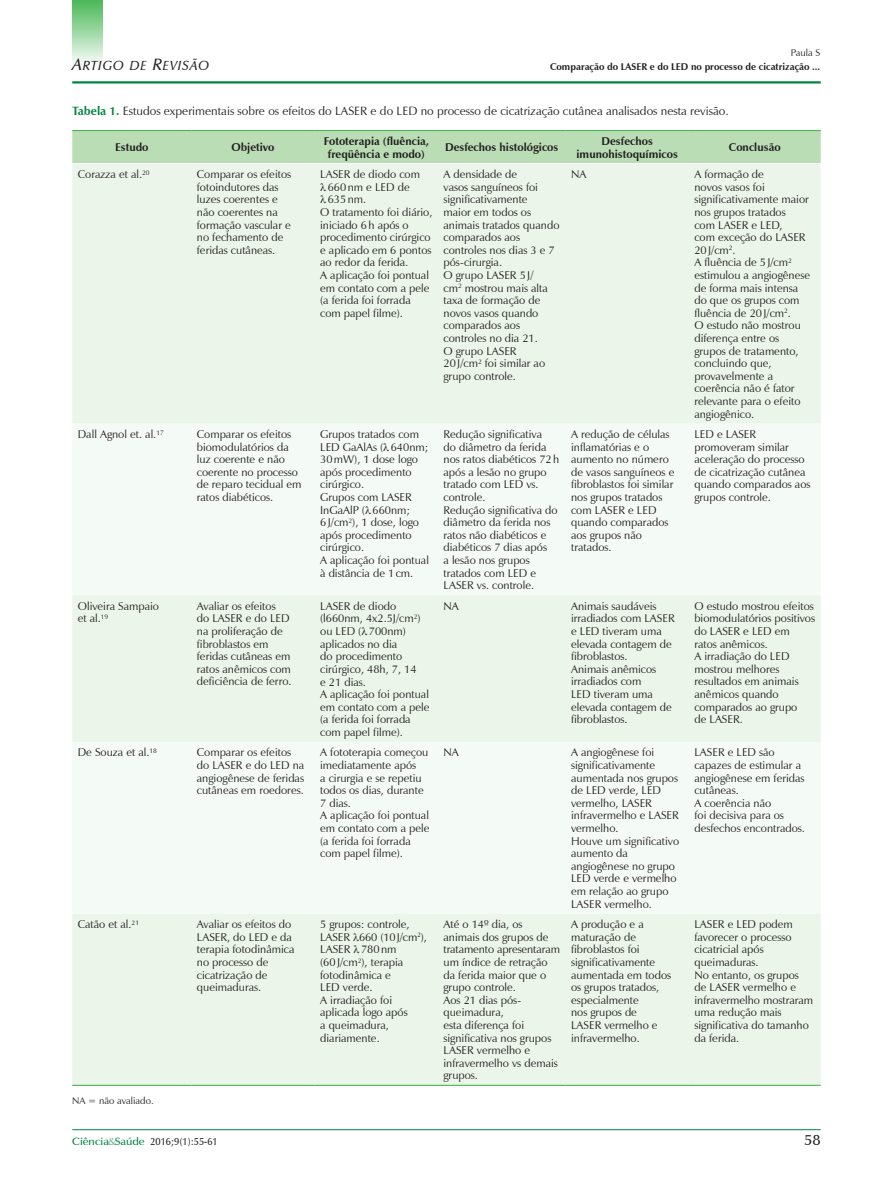
<style>
.page{position:relative;width:893px;height:1191px;background:#fff}
.page>*{position:absolute;margin:0;border:0;box-sizing:border-box;transform-origin:0 0}
.t1{font:600 15px "Zapf Humanist 601 BT";color:#231f20}
.t2{font:13.2px "Zapf Humanist 601 BT Demi Italic SC800";letter-spacing:.065em;color:#231f20}
.t3{font:12px "Zapf Humanist 601 BT";color:#231f20}
.t4{font:11.25px/12.6px "Zapf Humanist 601 BT";color:#231f20}
.t5{font:700 11.25px/12.6px "Zapf Humanist 601 BT";color:#231f20;text-align:center}
.t6{font:600 10.5px "Zapf Humanist 601 BT";color:#231f20;scale:.9 1}
.t7{font:700 9.75px "Zapf Humanist 601 BT";color:#231f20}
.t8{font:9.75px "Zapf Humanist 601 BT";color:#231f20}
.s1{font-size:16.5px}
.s2{font-weight:700;color:#008540}
.s3{color:#008540}
.s4{color:#71b48c}
</style>
<div class="page">
<hr style="left:72px;top:1129px;width:749px;height:1px;background:#008540">
<hr style="left:72px;top:81px;width:749px;height:2px;background:#008540">
<div style="left:71px;top:9px;width:33px;height:64px;background:#49b857;opacity:.75"></div>
<div style="left:71px;top:0;width:33px;height:35px;background:#49b857;opacity:.75"></div>
<div style="left:72px;top:131px;width:749px;height:32px;background:#baddb5"></div>
<div style="left:72px;top:164px;width:749px;height:920px;background:#ebf5ea"></div>
<svg style="left:72px;top:423px;width:749px;height:490px;fill:#f4faf5"></svg>
<hr style="left:72px;top:130px;width:119px;height:1px;background:#49b857">
<hr style="left:191px;top:130px;width:124px;height:1px;background:#49b857">
<hr style="left:315px;top:130px;width:123px;height:1px;background:#49b857">
<hr style="left:438px;top:130px;width:128px;height:1px;background:#49b857">
<hr style="left:566px;top:130px;width:123px;height:1px;background:#49b857">
<hr style="left:689px;top:130px;width:132px;height:1px;background:#49b857">
<hr style="left:72px;top:1084px;width:119px;height:2px;background:#49b857">
<hr style="left:191px;top:1084px;width:124px;height:2px;background:#49b857">
<hr style="left:315px;top:1084px;width:123px;height:2px;background:#49b857">
<hr style="left:438px;top:1084px;width:128px;height:2px;background:#49b857">
<hr style="left:566px;top:1084px;width:123px;height:2px;background:#49b857">
<hr style="left:689px;top:1084px;width:132px;height:2px;background:#49b857">
<svg style="left:353px;top:932px;width:10px;height:22px"></svg>
<p class="t8" style="left:791px;top:47px;width:31px">Paula S</p>
<p class="t2" style="left:72px;top:57px;width:138px"><span class="s1">A</span>RTIGO DE <span class="s1">R</span>EVISÃO</p>
<p class="t3" style="left:72px;top:104px;width:658px"><span class="s2">Tabela 1.</span> Estudos experimentais sobre os efeitos do LASER e do LED no processo de cicatrização cutânea analisados nesta revisão.</p>
<p class="t5" style="left:115px;top:141px;width:35px">Estudo</p>
<p class="t5" style="left:231px;top:141px;width:45px">Objetivo</p>
<p class="t5" style="left:324px;top:135px;width:107px">Fototerapia (fluência, freqüência e modo)</p>
<p class="t5" style="left:445px;top:141px;width:115px">Desfechos histológicos</p>
<p class="t5" style="left:576px;top:135px;width:103px">Desfechos imunohistoquímicos</p>
<p class="t5" style="left:729px;top:141px;width:53px">Conclusão</p>
<p class="t4" style="left:78px;top:168px;width:73px">Corazza et al.<sup>20</sup></p>
<p class="t4" style="left:197px;top:168px;width:96px">Comparar os efeitos fotoindutores das luzes coerentes e não coerentes na formação vascular e no fechamento de feridas cutâneas.</p>
<p class="t4" style="left:320px;top:168px;width:101px">LASER de diodo com</p>
<p class="t7" style="left:550px;top:60px;width:88px">Comparação do laser</p>
<p class="t7" style="left:650px;top:60px;width:172px">e do led no processo de cicatrização ...</p>
<p class="t4" style="left:443px;top:168px;width:117px">A densidade de<br>vasos sanguíneos foi significativamente<br>maior em todos os animais tratados quando comparados aos controles nos dias 3 e 7 pós-cirurgia.<br>O grupo LASER 5J/<br>cm<sup>2</sup> mostrou mais alta taxa de formação de novos vasos quando comparados aos controles no dia 21.<br>O grupo LASER<br>20J/cm<sup>2</sup> foi similar ao grupo controle.</p>
<p class="t4" style="left:571px;top:168px;width:17px">NA</p>
<p class="t4" style="left:694px;top:168px;width:117px">A formação de<br>novos vasos foi significativamente maior nos grupos tratados<br>com LASER e LED,<br>com exceção do LASER<br>20J/cm<sup>2</sup>.<br>A fluência de 5J/cm<sup>2 </sup>estimulou a angiogênese de forma mais intensa do que os grupos com fluência de 20J/cm<sup>2</sup>.<br>O estudo não mostrou diferença entre os grupos de tratamento, concluindo que, provavelmente a coerência não é fator relevante para o efeito angiogênico.</p>
<p class="t4" style="left:320px;top:180px;width:91px">● 660nm e LED de</p>
<p class="t4" style="left:320px;top:193px;width:114px">● 635nm.<br>O tratamento foi diário, iniciado 6h após o procedimento cirúrgico e aplicado em 6 pontos ao redor da ferida.<br>A aplicação foi pontual em contato com a pele (a ferida foi forrada com papel filme).</p>
<p class="t4" style="left:78px;top:428px;width:87px">Dall Agnol et. al.<sup>17</sup></p>
<p class="t4" style="left:197px;top:428px;width:106px">Comparar os efeitos biomodulatórios da luz coerente e não coerente no processo de reparo tecidual em ratos diabéticos.</p>
<p class="t4" style="left:320px;top:428px;width:110px">Grupos tratados com<br>LED GaAlAs (● 640nm;<br>30mW), 1 dose logo após procedimento cirúrgico.<br>Grupos com LASER<br>InGaAlP (● 660nm;<br>6J/cm<sup>2</sup>), 1 dose, logo após procedimento cirúrgico.<br>A aplicação foi pontual à distância de 1cm.</p>
<p class="t4" style="left:443px;top:428px;width:117px">Redução significativa<br>do diâmetro da ferida nos ratos diabéticos 72h após a lesão no grupo tratado com LED vs. controle.<br>Redução significativa do diâmetro da ferida nos ratos não diabéticos e diabéticos 7 dias após<br>a lesão nos grupos tratados com LED e<br>LASER vs. controle.</p>
<p class="t4" style="left:571px;top:428px;width:105px">A redução de células inflamatórias e o aumento no número de vasos sanguíneos e fibroblastos foi similar nos grupos tratados com LASER e LED quando comparados aos grupos não tratados.</p>
<p class="t4" style="left:694px;top:428px;width:118px">LED e LASER promoveram similar aceleração do processo de cicatrização cutânea quando comparados aos grupos controle.</p>
<p class="t4" style="left:78px;top:599px;width:83px">Oliveira Sampaio et al.<sup>19</sup></p>
<p class="t4" style="left:197px;top:599px;width:96px">Avaliar os efeitos<br>do LASER e do LED na proliferação de fibroblastos em feridas cutâneas em ratos anêmicos com deficiência de ferro.</p>
<p class="t4" style="left:320px;top:599px;width:111px">LASER de diodo (l660nm, 4x2.5J/cm<sup>2</sup>) ou LED (● 700nm) aplicados no dia<br>do procedimento cirúrgico, 48h, 7, 14<br>e 21 dias.<br>A aplicação foi pontual em contato com a pele (a ferida foi forrada com papel filme).</p>
<p class="t4" style="left:443px;top:599px;width:17px">NA</p>
<p class="t4" style="left:571px;top:599px;width:105px">Animais saudáveis irradiados com LASER e LED tiveram uma elevada contagem de fibroblastos.<br>Animais anêmicos irradiados com<br>LED tiveram uma elevada contagem de fibroblastos.</p>
<p class="t4" style="left:694px;top:599px;width:122px">O estudo mostrou efeitos biomodulatórios positivos do LASER e LED em<br>ratos anêmicos.<br>A irradiação do LED mostrou melhores resultados em animais anêmicos quando comparados ao grupo<br>de LASER.</p>
<p class="t4" style="left:78px;top:746px;width:81px">De Souza et al.<sup>18</sup></p>
<p class="t4" style="left:197px;top:746px;width:109px">Comparar os efeitos do LASER e do LED na angiogênese de feridas cutâneas em roedores.</p>
<p class="t4" style="left:320px;top:746px;width:111px">A fototerapia começou imediatamente após<br>a cirurgia e se repetiu todos os dias, durante<br>7 dias.<br>A aplicação foi pontual em contato com a pele (a ferida foi forrada com papel filme).</p>
<p class="t4" style="left:443px;top:746px;width:17px">NA</p>
<p class="t4" style="left:571px;top:746px;width:110px">A angiogênese foi significativamente aumentada nos grupos de LED verde, LED vermelho, LASER infravermelho e LASER vermelho.<br>Houve um significativo aumento da angiogênese no grupo<br>LED verde e vermelho em relação ao grupo<br>LASER vermelho.</p>
<p class="t4" style="left:694px;top:746px;width:112px">LASER e LED são capazes de estimular a angiogênese em feridas cutâneas.<br>A coerência não<br>foi decisiva para os desfechos encontrados.</p>
<p class="t4" style="left:78px;top:918px;width:63px">Catão et al.<sup>21</sup></p>
<p class="t4" style="left:197px;top:918px;width:99px">Avaliar os efeitos do<br>LASER, do LED e da terapia fotodinâmica no processo de cicatrização de queimaduras.</p>
<p class="t4" style="left:320px;top:918px;width:108px">5 grupos: controle,<br>LASER 660 (10J/cm<sup>2</sup>),<br>LASER 780nm (60J/cm<sup>2</sup>), terapia fotodinâmica e<br>LED verde.<br>A irradiação foi aplicada logo após<br>a queimadura, diariamente.</p>
<p class="t4" style="left:443px;top:918px;width:118px">Até o 14º dia, os animais dos grupos de tratamento apresentaram um índice de retração da ferida maior que o grupo controle.<br>Aos 21 dias pós&shy;queimadura,<br>esta diferença foi significativa nos grupos<br>LASER vermelho e infravermelho vs demais grupos.</p>
<p class="t4" style="left:571px;top:918px;width:102px">A produção e a maturação de fibroblastos foi significativamente aumentada em todos os grupos tratados, especialmente<br>nos grupos de<br>LASER vermelho e infravermelho.</p>
<p class="t4" style="left:694px;top:918px;width:120px">LASER e LED podem favorecer o processo cicatricial após queimaduras.<br>No entanto, os grupos de LASER vermelho e infravermelho mostraram uma redução mais significativa do tamanho da ferida.</p>
<p class="t8" style="left:72px;top:1094px;width:83px">NA = não avaliado.</p>
<p class="t6" style="left:72px;top:1134px;width:163px"><span class="s3">Ciência</span><span class="s4">&amp;</span><span class="s3">Saúde</span> 2016;9(1):55-61</p>
<h1 class="t1" style="left:804px;top:1130px;width:18px">58</h1>
</div>
